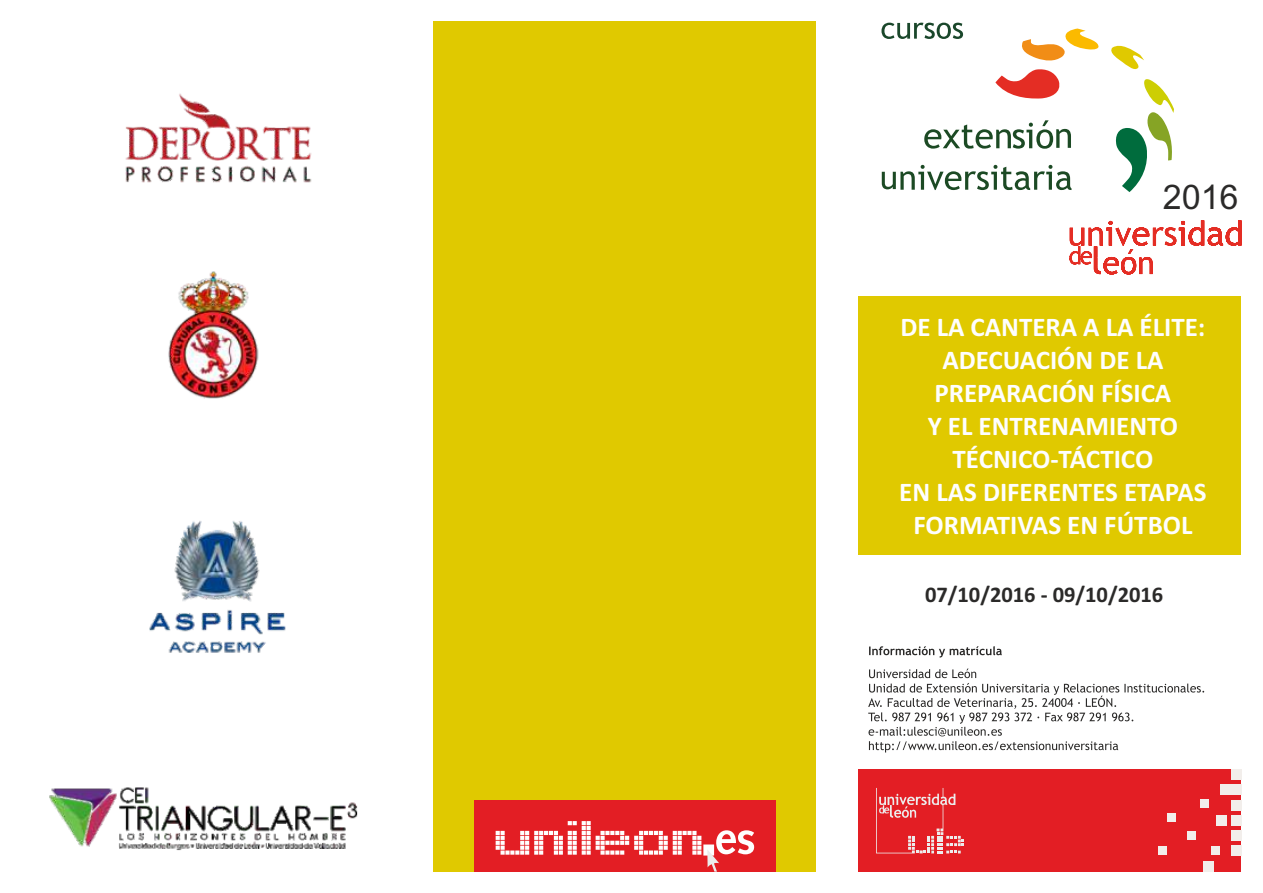
<style>
.page{position:relative;width:1263px;height:893px;background:#fff}
.page>*{position:absolute;margin:0;border:0;box-sizing:border-box;transform-origin:0 0}
.t1{font:34.05px "Arial Unicode MS";color:#2b2a29}
.t2{font:700 27px/33px "Calibri";color:#fefefe;text-align:center}
.t3{font:700 22.5px "Calibri";color:#2b2a29}
</style>
<div class="page">
<div style="left:433px;top:21px;width:383px;height:851px;background:#e0c900"></div>
<div style="left:858px;top:297px;width:383px;height:258px;background:#e0c900"></div>
<svg style="left:869px;top:646px;width:133px;height:12px"></svg>
<svg style="left:868px;top:669px;width:336px;height:83px"></svg>
<svg style="left:882px;top:165px;width:189px;height:25px"></svg>
<svg style="left:924px;top:120px;width:147px;height:29px"></svg>
<svg style="left:995px;top:69px;width:65px;height:30px"></svg>
<svg style="left:1022px;top:29px;width:77px;height:32px"></svg>
<svg style="left:1111px;top:45px;width:63px;height:147px"></svg>
<svg style="left:1069px;top:220px;width:172px;height:54px"></svg>
<svg style="left:881px;top:23px;width:82px;height:16px"></svg>
<div style="left:858px;top:770px;width:383px;height:102px;background:#e31e24"></div>
<div style="left:1167px;top:813px;width:8px;height:9px;background:#f2eeeb"></div>
<div style="left:1187px;top:831px;width:8px;height:8px;background:#f2eeeb"></div>
<div style="left:1200px;top:799px;width:9px;height:9px;background:#f2eeeb"></div>
<div style="left:1211px;top:846px;width:8px;height:8px;background:#f2eeeb"></div>
<div style="left:1158px;top:846px;width:9px;height:9px;background:#f2eeeb"></div>
<div style="left:1231px;top:845px;width:10px;height:11px;background:#f2eeeb"></div>
<div style="left:1203px;top:861px;width:11px;height:11px;background:#f2eeeb"></div>
<div style="left:1231px;top:830px;width:10px;height:11px;background:#f2eeeb"></div>
<div style="left:1231px;top:815px;width:10px;height:11px;background:#f2eeeb"></div>
<div style="left:1215px;top:815px;width:11px;height:11px;background:#f2eeeb"></div>
<div style="left:1231px;top:799px;width:10px;height:11px;background:#f2eeeb"></div>
<div style="left:1231px;top:784px;width:10px;height:11px;background:#f2eeeb"></div>
<div style="left:1220px;top:784px;width:11px;height:11px;background:#f2eeeb"></div>
<div style="left:1231px;top:770px;width:10px;height:10px;background:#f2eeeb"></div>
<div style="left:474px;top:800px;width:301px;height:72px;background:#e31e24"></div>
<svg style="left:496px;top:821px;width:258px;height:51px"></svg>
<svg style="left:876px;top:788px;width:88px;height:65px"></svg>
<img style="left:49px;top:787px;width:309px;height:64px">
<img style="left:149px;top:521px;width:137px;height:132px">
<img style="left:168px;top:271px;width:91px;height:128px">
<img style="left:125px;top:93px;width:187px;height:90px">
<p class="t1" style="left:1163px;top:184px;width:77px">2016</p>
<p class="t2" style="left:899px;top:312px;width:309px">DE LA CANTERA A LA ÉLITE:<br>ADECUACIÓN DE LA<br>PREPARACIÓN FÍSICA<br>Y EL ENTRENAMIENTO<br>TÉCNICO-TÁCTICO<br>EN LAS DIFERENTES ETAPAS<br>FORMATIVAS EN FÚTBOL</p>
<p class="t3" style="left:925px;top:585px;width:240px">07/10/2016 - 09/10/2016</p>
</div>
